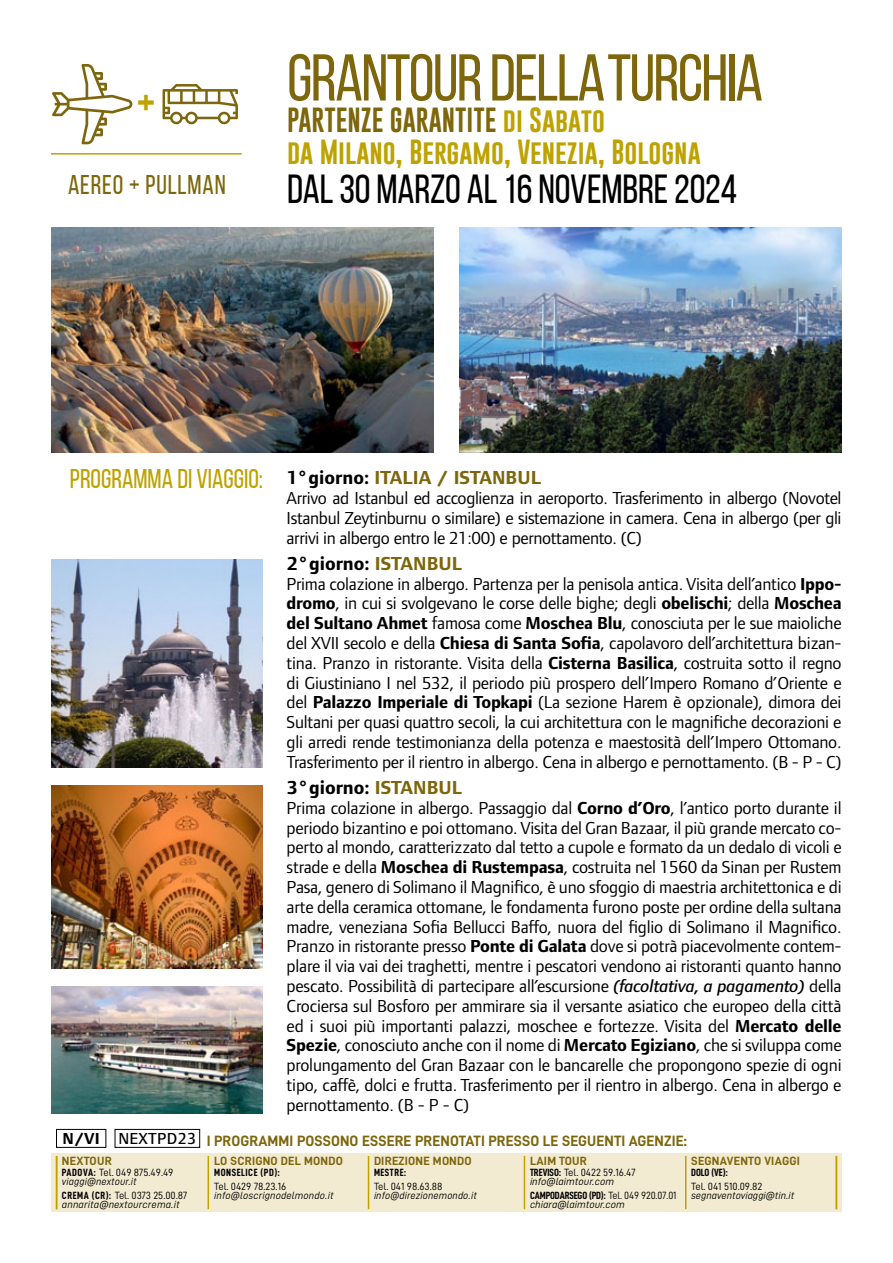
<style>
.page{position:relative;width:893px;height:1263px;background:#fff}
.page>*{position:absolute;margin:0;border:0;box-sizing:border-box;transform-origin:0 0}
.t1{font:66px "Bebas Neue";letter-spacing:-.025em;color:#7d660b}
.t2{font:700 45px "Bebas Neue";color:#bda200}
.t3{font:40.5px "Bebas Neue";letter-spacing:-.005em;color:#000}
.t4{font:27px "Bebas Neue";color:#bda200}
.t5{font:27px "Bebas Neue";letter-spacing:.03em;color:#7d660b}
.t6{font:25.5px/31.5px "Gobold";color:#bda200}
.t7{font:700 19.5px "Foundry Form Sans OT2";color:#000}
.t8{font:18px/19.8px "Foundry Form Sans OT2";letter-spacing:-.015em;color:#000;text-align:justify}
.t9{font:500 16.5px "Foundry Form Sans OT2";letter-spacing:.02em;color:#000}
.t10{font:15px "D DIN Bold";letter-spacing:.01em;color:#7d660b}
.t11{font:12px "D DIN Bold";letter-spacing:.02em;color:#7d660b}
.t12{font:10.5px "D DIN Italic";letter-spacing:.01em;color:#000}
.t13{font:10.5px "D DIN";color:#000}
.t14{font:10.5px "D DIN Condensed Bold";color:#000}
.t15{font:10.5px "D DIN Condensed Bold";letter-spacing:.05em;color:#000}
.s1{color:#7d660b}
.s2{font-family:"Foundry Form Sans OT2";font-weight:700;font-size:19.5px;color:#000}
.s3{font-family:"Foundry Form Sans OT2";font-weight:700;font-size:19.5px;color:#7d660b}
.s4{font-weight:700}
.s5{font-family:"Foundry Form Sans OT2 Med Ita"}
.s6{font-family:"D DIN Condensed Bold"}
.s7{font-family:"D DIN"}
</style>
<div class="page">
<div style="left:51px;top:1153px;width:791px;height:59px;background:#f3ebd1"></div>
<hr style="left:56px;top:1156px;width:1px;height:53px;background:#bda200">
<hr style="left:524px;top:1156px;width:1px;height:53px;background:#bda200">
<hr style="left:685px;top:1156px;width:1px;height:53px;background:#bda200">
<hr style="left:836px;top:1156px;width:1px;height:53px;background:#bda200">
<hr style="left:368px;top:1156px;width:1px;height:53px;background:#bda200">
<hr style="left:208px;top:1156px;width:1px;height:53px;background:#bda200">
<img style="left:51px;top:986px;width:212px;height:128px">
<hr style="left:51px;top:153px;width:191px;height:2px;background:#bda200">
<svg style="left:163px;top:84px;width:75px;height:41px"></svg>
<svg style="left:52px;top:64px;width:81px;height:80px"></svg>
<img style="left:51px;top:227px;width:383px;height:226px">
<img style="left:459px;top:227px;width:383px;height:226px">
<img style="left:51px;top:559px;width:212px;height:208px">
<img style="left:51px;top:785px;width:212px;height:184px">
<div style="left:56px;top:1129px;width:50px;height:19px;border:1px solid #000"></div>
<div style="left:115px;top:1129px;width:85px;height:19px;border:1px solid #000"></div>
<h2 class="t2" style="left:137px;top:78px;width:19px">+</h2>
<h3 class="t5" style="left:68px;top:170px;width:159px">AEREO + PULLMAN</h3>
<h1 class="t1" style="left:287px;top:42px;width:477px">GRANTOUR DELLA TURCHIA</h1>
<h3 class="t6" style="left:287px;top:104px;width:415px"><span class="s1">PARTENZE GARANTITE</span> di Sabato<br>da Milano, Bergamo, Venezia, Bologna</h3>
<h3 class="t3" style="left:287px;top:167px;width:451px">DAL 30 MARZO AL 16 NOVEMBRE 2024</h3>
<h3 class="t4" style="left:70px;top:464px;width:473px">PROGRAMMA DI VIAGGIO: <span class="s2">1°giorno:</span> <span class="s3">ITALIA / ISTANBUL</span></h3>
<p class="t8" style="left:287px;top:487px;width:556px">Arrivo ad Istanbul ed accoglienza in aeroporto. Trasferimento in albergo (Novotel Istanbul Zeytinburnu o similare) e sistemazione in camera. Cena in albergo (per gli arrivi in albergo entro le 21:00) e pernottamento. (C)</p>
<p class="t7" style="left:287px;top:549px;width:177px">2°giorno: <span class="s1">ISTANBUL</span></p>
<p class="t8" style="left:287px;top:572px;width:556px">Prima colazione in albergo. Partenza per la penisola antica. Visita dell’antico <span class="s4">Ippo&shy;dromo</span>, in cui si svolgevano le corse delle bighe; degli <span class="s4">obelischi</span>; della <span class="s4">Moschea del Sultano Ahmet</span> famosa come <span class="s4">Moschea Blu</span>, conosciuta per le sue maioliche del XVII secolo e della <span class="s4">Chiesa di Santa Sofia</span>, capolavoro dell’architettura bizan&shy;tina. Pranzo in ristorante. Visita della <span class="s4">Cisterna Basilica</span>, costruita sotto il regno di Giustiniano I nel 532, il periodo più prospero dell’Impero Romano d’Oriente e del <span class="s4">Palazzo Imperiale di Topkapi</span> (La sezione Harem è opzionale), dimora dei Sultani per quasi quattro secoli, la cui architettura con le magnifiche decorazioni e gli arredi rende testimonianza della potenza e maestosità dell’Impero Ottomano.<br>Trasferimento per il rientro in albergo. Cena in albergo e pernottamento. (B - P - C)</p>
<p class="t7" style="left:287px;top:773px;width:177px">3°giorno: <span class="s1">ISTANBUL</span></p>
<p class="t8" style="left:287px;top:797px;width:556px">Prima colazione in albergo. Passaggio dal <span class="s4">Corno d’Oro</span>, l’antico porto durante il periodo bizantino e poi ottomano. Visita del Gran Bazaar, il più grande mercato co&shy;perto al mondo, caratterizzato dal tetto a cupole e formato da un dedalo di vicoli e strade e della <span class="s4">Moschea di Rustempasa</span>, costruita nel 1560 da Sinan per Rustem Pasa, genero di Solimano il Magnifico, è uno sfoggio di maestria architettonica e di arte della ceramica ottomane, le fondamenta furono poste per ordine della sultana madre, veneziana Sofia Bellucci Baffo, nuora del figlio di Solimano il Magnifico.<br>Pranzo in ristorante presso <span class="s4">Ponte di Galata</span> dove si potrà piacevolmente contem&shy;plare il via vai dei traghetti, mentre i pescatori vendono ai ristoranti quanto hanno pescato. Possibilità di partecipare all’escursione <span class="s5">(facoltativa, a pagamento)</span> della Crociersa sul Bosforo per ammirare sia il versante asiatico che europeo della città ed i suoi più importanti palazzi, moschee e fortezze. Visita del <span class="s4">Mercato delle Spezie</span>, conosciuto anche con il nome di <span class="s4">Mercato Egiziano</span>, che si sviluppa come prolungamento del Gran Bazaar con le bancarelle che propongono spezie di ogni tipo, caffè, dolci e frutta. Trasferimento per il rientro in albergo. Cena in albergo e pernottamento. (B - P - C)</p>
<p class="t9" style="left:62px;top:1126px;width:135px"><span class="s4">N/VI</span> NEXTPD23</p>
<p class="t11" style="left:62px;top:1154px;width:51px">NEXTOUR</p>
<p class="t13" style="left:62px;top:1167px;width:113px"><span class="s6">PADOVA:</span> Tel. 049 875.49.49</p>
<p class="t12" style="left:62px;top:1176px;width:76px">viaggi@nextour.it</p>
<p class="t13" style="left:62px;top:1189px;width:127px"><span class="s6">CREMA (CR):</span> Tel. 0373 25.00.87</p>
<p class="t12" style="left:62px;top:1198px;width:119px">annarita@nextourcrema.it</p>
<p class="t10" style="left:207px;top:1133px;width:482px">I PROGRAMMI POSSONO ESSERE PRENOTATI PRESSO LE SEGUENTI AGENZIE:</p>
<p class="t11" style="left:214px;top:1154px;width:130px">LO SCRIGNO DEL MONDO</p>
<p class="t15" style="left:214px;top:1167px;width:67px">MONSELICE (PD):</p>
<p class="t13" style="left:214px;top:1180px;width:74px">Tel. 0429 78.23.16</p>
<p class="t12" style="left:214px;top:1189px;width:121px">info@loscrignodelmondo.it</p>
<p class="t11" style="left:374px;top:1154px;width:99px">DIREZIONE MONDO</p>
<p class="t14" style="left:374px;top:1167px;width:34px">MESTRE:</p>
<p class="t13" style="left:374px;top:1180px;width:70px">Tel. 041 98.63.88</p>
<p class="t12" style="left:374px;top:1189px;width:104px">info@direzionemondo.it</p>
<p class="t11" style="left:530px;top:1154px;width:59px">LAIM TOUR</p>
<p class="t13" style="left:530px;top:1167px;width:107px"><span class="s6">TREVISO:</span> Tel. 0422 59.16.47</p>
<p class="t12" style="left:530px;top:1176px;width:86px">info@laimtour.com</p>
<p class="t14" style="left:530px;top:1189px;width:148px">CAMPODARSEGO (PD): <span class="s7">Tel. 049 920.07.01</span></p>
<p class="t12" style="left:530px;top:1198px;width:96px">chiara@laimtour.com</p>
<p class="t11" style="left:691px;top:1154px;width:110px">SEGNAVENTO VIAGGI</p>
<p class="t14" style="left:691px;top:1167px;width:38px">DOLO (VE):</p>
<p class="t13" style="left:691px;top:1180px;width:73px">Tel. 041 510.09.82</p>
<p class="t12" style="left:691px;top:1189px;width:105px">segnaventoviaggi@tin.it</p>
</div>
